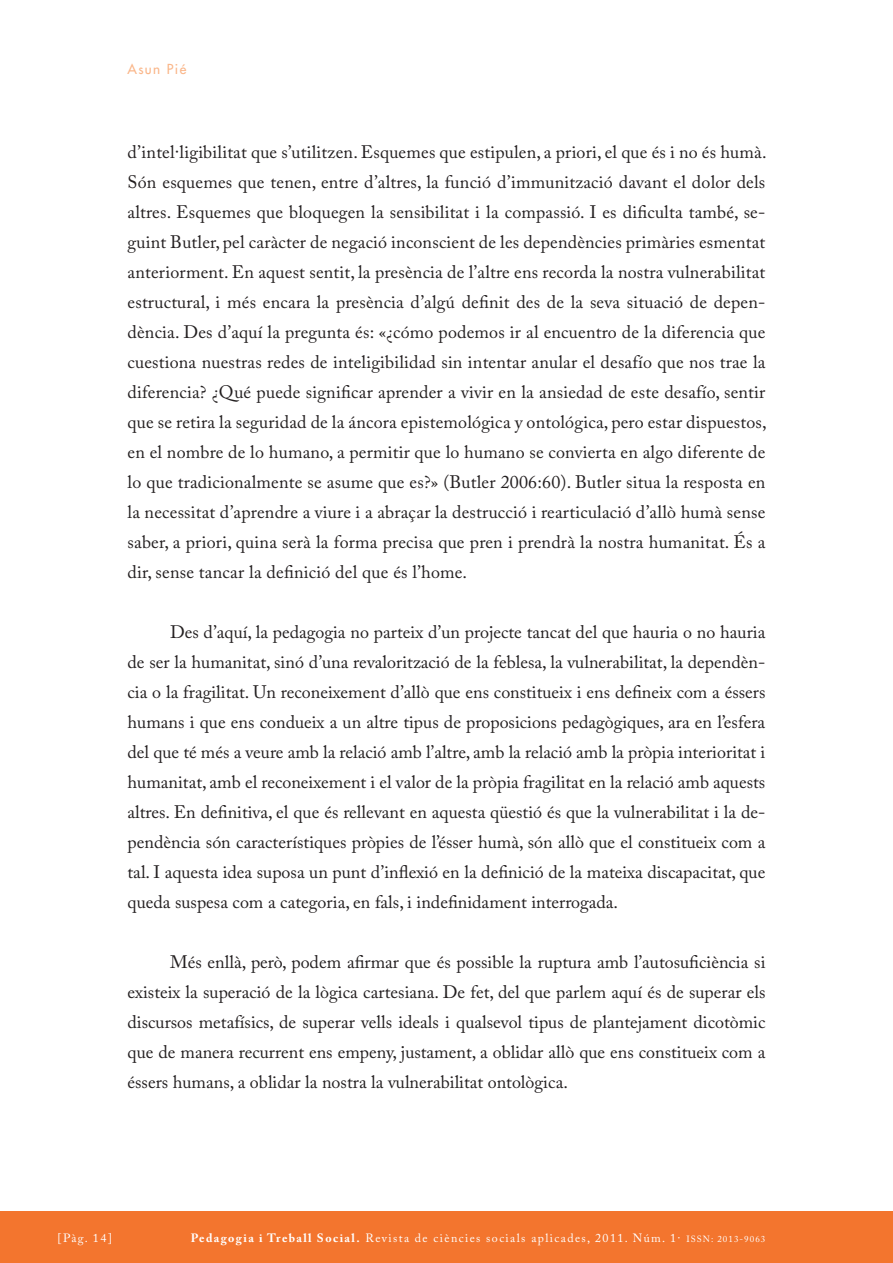
<style>
.page{position:relative;width:893px;height:1263px;background:#fff}
.page>*{position:absolute;margin:0;border:0;box-sizing:border-box;transform-origin:0 0}
.t1{font:18px/30px "Adobe Caslon Pro";color:#231f20;text-align:justify}
.t2{font:13.5px "Futura";letter-spacing:.1em;color:#fab689}
.t3{font:12px "Adobe Caslon Pro";letter-spacing:.115em;color:#fff}
.s1{font-weight:700}
.s2{font-size:9px}
</style>
<div class="page">
<div style="left:0;top:1212px;width:893px;height:51px;background:#f3752e"></div>
<p class="t2" style="left:128px;top:61px;width:60px">Asun Pié</p>
<p class="t1" style="left:128px;top:136px;width:641px">d’intel·ligibilitat que s’utilitzen. Esquemes que estipulen, a priori, el que és i no és humà.<br>Són esquemes que tenen, entre d’altres, la funció d’immunització davant el dolor dels altres. Esquemes que bloquegen la sensibilitat i la compassió. I es dificulta també, se&shy;guint Butler, pel caràcter de negació inconscient de les dependències primàries esmentat anteriorment. En aquest sentit, la presència de l’altre ens recorda la nostra vulnerabilitat estructural, i més encara la presència d’algú definit des de la seva situació de depen&shy;dència. Des d’aquí la pregunta és: «¿cómo podemos ir al encuentro de la diferencia que cuestiona nuestras redes de inteligibilidad sin intentar anular el desafío que nos trae la diferencia? ¿Qué puede significar aprender a vivir en la ansiedad de este desafío, sentir que se retira la seguridad de la áncora epistemológica y ontológica, pero estar dispuestos, en el nombre de lo humano, a permitir que lo humano se convierta en algo diferente de lo que tradicionalmente se asume que es?» (Butler 2006:60). Butler situa la resposta en la necessitat d’aprendre a viure i a abraçar la destrucció i rearticulació d’allò humà sense saber, a priori, quina serà la forma precisa que pren i prendrà la nostra humanitat. És a dir, sense tancar la definició del que és l’home.</p>
<p class="t1" style="left:128px;top:616px;width:639px;text-indent:43px">Des d’aquí, la pedagogia no parteix d’un projecte tancat del que hauria o no hauria de ser la humanitat, sinó d’una revalorització de la feblesa, la vulnerabilitat, la dependèn&shy;cia o la fragilitat. Un reconeixement d’allò que ens constitueix i ens defineix com a éssers humans i que ens condueix a un altre tipus de proposicions pedagògiques, ara en l’esfera del que té més a veure amb la relació amb l’altre, amb la relació amb la pròpia interioritat i humanitat, amb el reconeixement i el valor de la pròpia fragilitat en la relació amb aquests altres. En definitiva, el que és rellevant en aquesta qüestió és que la vulnerabilitat i la de&shy;pendència són característiques pròpies de l’ésser humà, són allò que el constitueix com a tal. I aquesta idea suposa un punt d’inflexió en la definició de la mateixa discapacitat, que queda suspesa com a categoria, en fals, i indefinidament interrogada.</p>
<p class="t1" style="left:128px;top:946px;width:639px;text-indent:43px">Més enllà, però, podem afirmar que és possible la ruptura amb l’autosuficiència si existeix la superació de la lògica cartesiana. De fet, del que parlem aquí és de superar els discursos metafísics, de superar vells ideals i qualsevol tipus de plantejament dicotòmic que de manera recurrent ens empeny, justament, a oblidar allò que ens constitueix com a éssers humans, a oblidar la nostra la vulnerabilitat ontològica.</p>
<p class="t3" style="left:57px;top:1231px;width:56px">[Pàg. 14]</p>
<p class="t3" style="left:191px;top:1231px;width:576px"><span class="s1">Pedagogia i Treball Social.</span> Revista de ciències socials aplicades, 2011. Núm. 1· <span class="s2">ISSN: 2013-9063</span></p>
</div>
